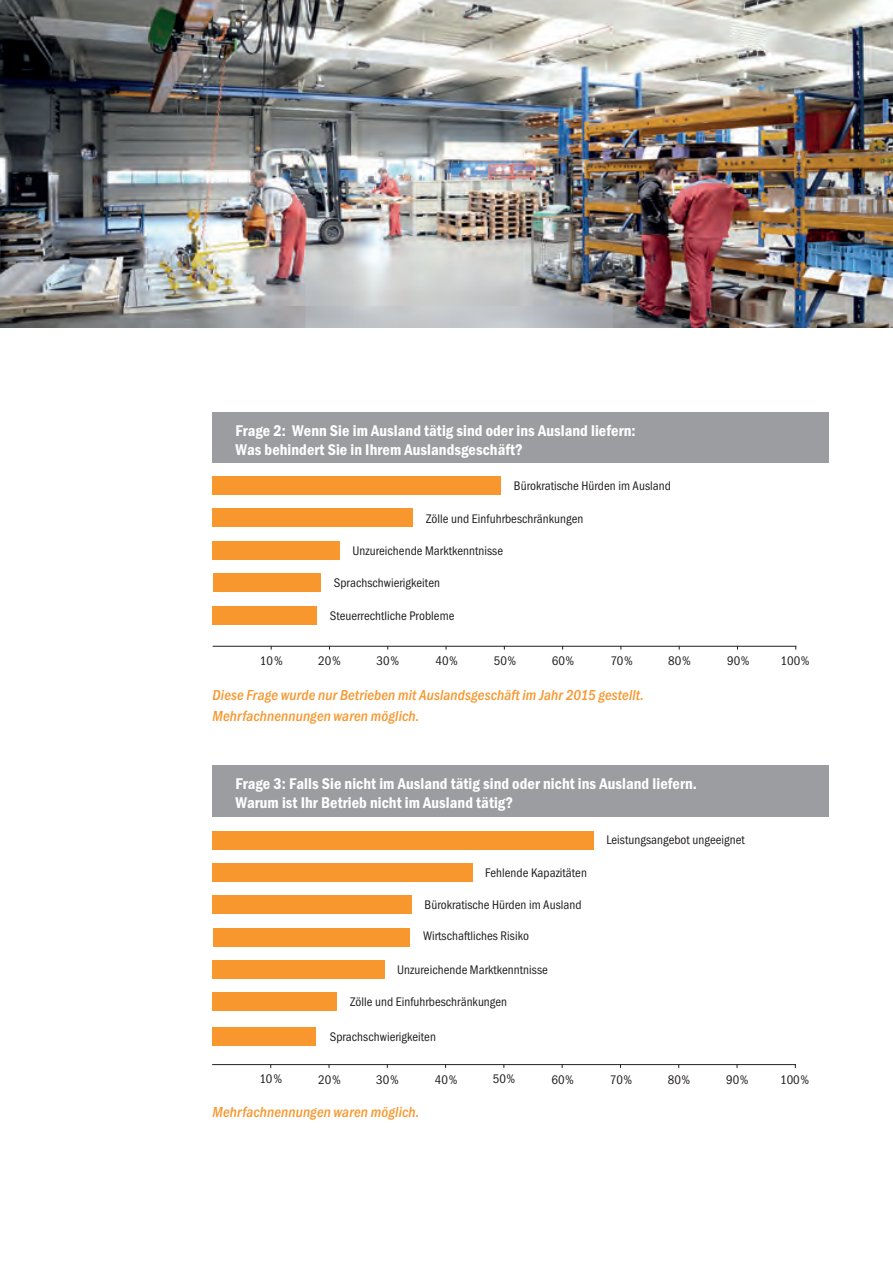
<style>
.page{position:relative;width:893px;height:1263px;background:#fff}
.page>*{position:absolute;margin:0;border:0;box-sizing:border-box;transform-origin:0 0}
.t1{font:600 condensed 16.05px/19.4px "Franklin Gothic";letter-spacing:.005em;color:#fff}
.Auszeichnung{font:italic 500 condensed 15px/21px "Franklin Gothic";letter-spacing:.01em;color:#f7972e}
.t2{font:condensed 12.9px "Franklin Gothic";letter-spacing:.005em;color:#231f20}
</style>
<div class="page">
<div style="left:213px;top:412px;width:616px;height:51px;background:#9b9da0"></div>
<div style="left:213px;top:606px;width:104px;height:18px;background:#f7972e"></div>
<div style="left:213px;top:573px;width:107px;height:19px;background:#f7972e"></div>
<div style="left:213px;top:541px;width:127px;height:18px;background:#f7972e"></div>
<div style="left:213px;top:509px;width:200px;height:18px;background:#f7972e"></div>
<div style="left:213px;top:476px;width:288px;height:19px;background:#f7972e"></div>
<hr style="left:213px;top:646px;width:583px;height:1px;background:#231f20">
<div style="left:213px;top:765px;width:616px;height:52px;background:#9b9da0"></div>
<div style="left:213px;top:993px;width:124px;height:18px;background:#f7972e"></div>
<div style="left:213px;top:960px;width:172px;height:19px;background:#f7972e"></div>
<div style="left:213px;top:928px;width:196px;height:18px;background:#f7972e"></div>
<div style="left:213px;top:896px;width:199px;height:18px;background:#f7972e"></div>
<div style="left:213px;top:863px;width:260px;height:19px;background:#f7972e"></div>
<div style="left:213px;top:831px;width:381px;height:18px;background:#f7972e"></div>
<div style="left:213px;top:1027px;width:103px;height:18px;background:#f7972e"></div>
<hr style="left:213px;top:1064px;width:583px;height:1px;background:#231f20">
<img style="left:0;top:0;width:893px;height:327px">
<p class="t1" style="left:235px;top:421px;width:402px">Frage 2: Wenn Sie im Ausland tätig sind oder ins Ausland liefern:<br>Was behindert Sie in Ihrem Auslandsgeschäft?</p>
<p class="t2" style="left:514px;top:478px;width:159px">Bürokratische Hürden im Ausland</p>
<p class="t2" style="left:426px;top:511px;width:159px">Zölle und Einfuhrbeschränkungen</p>
<p class="t2" style="left:352px;top:543px;width:152px">Unzureichende Marktkenntnisse</p>
<p class="t2" style="left:334px;top:576px;width:108px">Sprachschwierigkeiten</p>
<p class="t2" style="left:330px;top:608px;width:126px">Steuerrechtliche Probleme</p>
<p class="t2" style="left:260px;top:654px;width:24px">10%</p>
<p class="t2" style="left:318px;top:654px;width:24px">20%</p>
<p class="t2" style="left:377px;top:654px;width:24px">30%</p>
<p class="t2" style="left:435px;top:654px;width:24px">40%</p>
<p class="t2" style="left:494px;top:654px;width:24px">50%</p>
<p class="t2" style="left:552px;top:654px;width:24px">60%</p>
<p class="t2" style="left:610px;top:654px;width:24px">70%</p>
<p class="t2" style="left:668px;top:654px;width:24px">80%</p>
<p class="t2" style="left:727px;top:654px;width:24px">90%</p>
<p class="t2" style="left:781px;top:654px;width:31px">100%</p>
<p class="Auszeichnung" style="left:213px;top:685px;width:433px">Diese Frage wurde nur Betrieben mit Auslandsgeschäft im Jahr 2015 gestellt.<br>Mehrfachnennungen waren möglich.</p>
<p class="t1" style="left:235px;top:773px;width:463px">Frage 3: Falls Sie nicht im Ausland tätig sind oder nicht ins Ausland liefern.<br>Warum ist Ihr Betrieb nicht im Ausland tätig?</p>
<p class="t2" style="left:485px;top:865px;width:103px">Fehlende Kapazitäten</p>
<p class="t2" style="left:424px;top:898px;width:159px">Bürokratische Hürden im Ausland</p>
<p class="t2" style="left:423px;top:929px;width:107px">Wirtschaftliches Risiko</p>
<p class="t2" style="left:397px;top:962px;width:152px">Unzureichende Marktkenntnisse</p>
<p class="t2" style="left:350px;top:995px;width:159px">Zölle und Einfuhrbeschränkungen</p>
<p class="t2" style="left:330px;top:1029px;width:108px">Sprachschwierigkeiten</p>
<p class="t2" style="left:606px;top:833px;width:140px">Leistungsangebot ungeeignet</p>
<p class="t2" style="left:259px;top:1072px;width:24px">10%</p>
<p class="t2" style="left:318px;top:1072px;width:24px">20%</p>
<p class="t2" style="left:376px;top:1072px;width:24px">30%</p>
<p class="t2" style="left:435px;top:1072px;width:24px">40%</p>
<p class="t2" style="left:493px;top:1072px;width:24px">50%</p>
<p class="t2" style="left:551px;top:1072px;width:24px">60%</p>
<p class="t2" style="left:610px;top:1072px;width:24px">70%</p>
<p class="t2" style="left:668px;top:1072px;width:24px">80%</p>
<p class="t2" style="left:726px;top:1072px;width:24px">90%</p>
<p class="t2" style="left:780px;top:1072px;width:31px">100%</p>
<p class="Auszeichnung" style="left:213px;top:1101px;width:208px">Mehrfachnennungen waren möglich.</p>
</div>
